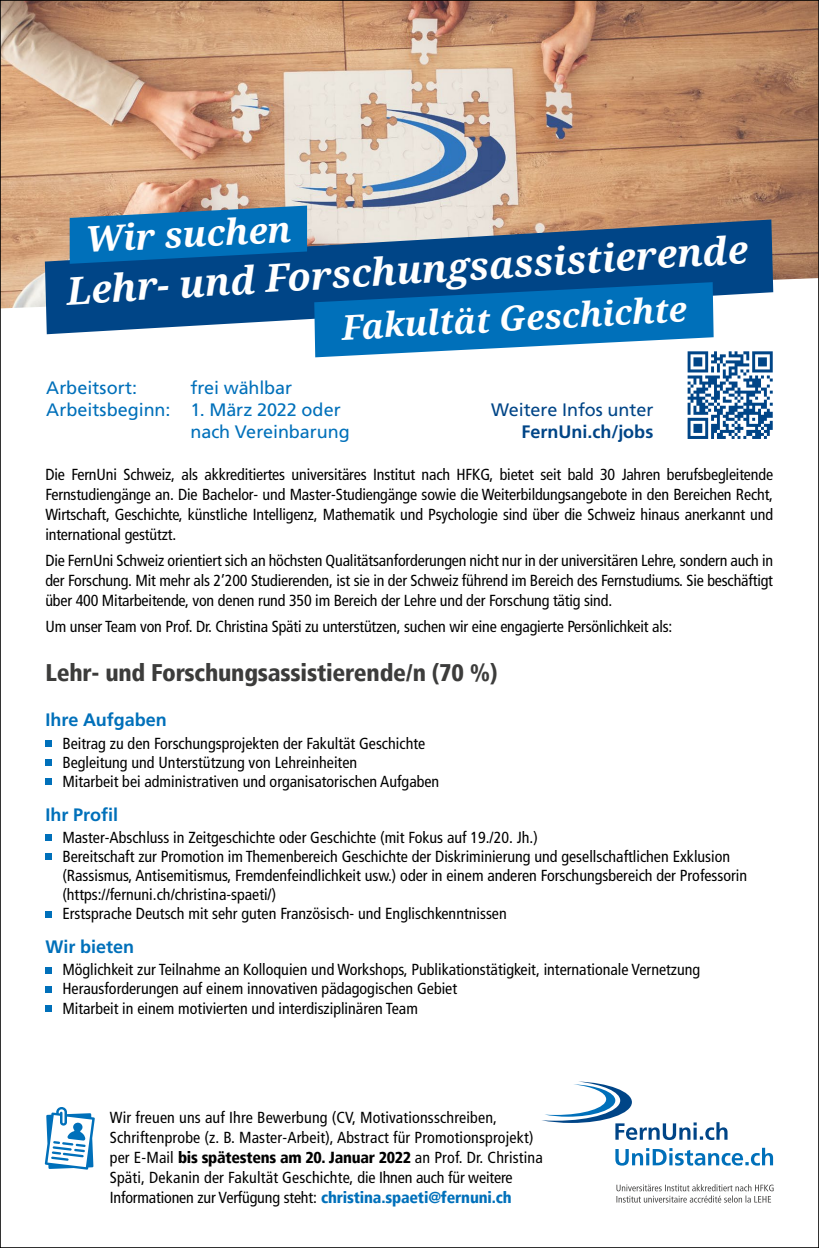
<style>
.page{position:relative;width:819px;height:1248px;background:#fff}
.page>*{position:absolute;margin:0;border:0;box-sizing:border-box;transform-origin:0 0}
.t1{font:italic 700 38px "Droid Serif";color:#fff}
.t2{font:italic 700 35.4px "Droid Serif";color:#fff}
.t3{font:italic 700 34px "Droid Serif";color:#fff}
.t4{font:900 condensed 24px "Frutiger LT";letter-spacing:-.01em;color:#3c3c3b}
.t5{font:18px "Frutiger LT Std";color:#0070ba}
.t6{font:700 18px "Frutiger LT Std";color:#0070ba}
.t7{font:18px "Frutiger LT Std";letter-spacing:-.005em;color:#004587}
.t8{font:700 18px "Frutiger LT Std";color:#004587}
.t9{font:condensed 16px/20px "Frutiger LT";color:#000}
.s1{font-weight:900}
.s2{font-weight:900;color:#0070ba}
</style>
<div class="page">
<img style="left:2px;top:2px;width:814px;height:276px">
<svg style="left:615px;top:1147px;width:157px;height:18px"></svg>
<svg style="left:542px;top:1081px;width:185px;height:58px"></svg>
<svg style="left:616px;top:1184px;width:157px;height:18px"></svg>
<svg style="left:45px;top:1107px;width:50px;height:62px"></svg>
<svg style="left:45px;top:740px;width:6px;height:6px"></svg>
<svg style="left:45px;top:759px;width:6px;height:6px"></svg>
<svg style="left:45px;top:778px;width:6px;height:6px"></svg>
<svg style="left:45px;top:834px;width:6px;height:6px"></svg>
<svg style="left:45px;top:853px;width:6px;height:6px"></svg>
<svg style="left:45px;top:911px;width:6px;height:6px"></svg>
<svg style="left:45px;top:967px;width:6px;height:6px"></svg>
<svg style="left:45px;top:986px;width:6px;height:6px"></svg>
<svg style="left:45px;top:1005px;width:6px;height:6px"></svg>
<svg style="left:45px;top:219px;width:727px;height:115px;background:#2c5f91"></svg>
<svg style="left:70px;top:205px;width:237px;height:59px;background:#1771ae"></svg>
<svg style="left:314px;top:282px;width:458px;height:157px"></svg>
<h2 class="t2" style="left:84px;top:219px;width:207px;rotate:-3deg">Wir suchen</h2>
<h1 class="t1" style="left:65px;top:266px;width:683px;rotate:-3deg">Lehr- und Forschungsassistierende</h1>
<h3 class="t3" style="left:340px;top:308px;width:347px;rotate:-3deg">Fakultät Geschichte</h3>
<p class="t5" style="left:46px;top:377px;width:92px">Arbeitsort:</p>
<p class="t5" style="left:190px;top:377px;width:103px">frei wählbar</p>
<p class="t5" style="left:46px;top:399px;width:296px">Arbeitsbeginn: 1. März 2022 oder</p>
<p class="t5" style="left:190px;top:420px;width:161px">nach Vereinbarung</p>
<p class="t9" style="left:45px;top:465px;width:728px;text-align:justify">Die FernUni Schweiz, als akkreditiertes universitäres Institut nach HFKG, bietet seit bald 30 Jahren berufsbegleitende Fernstudiengänge an. Die Bachelor- und Master-Studiengänge sowie die Weiterbildungsangebote in den Bereichen Recht, Wirtschaft, Geschichte, künstliche Intelligenz, Mathematik und Psychologie sind über die Schweiz hinaus anerkannt und international gestützt.</p>
<p class="t9" style="left:45px;top:550px;width:728px;text-align:justify">Die FernUni Schweiz orientiert sich an höchsten Qualitätsanforderungen nicht nur in der universitären Lehre, sondern auch in der Forschung. Mit mehr als 2’200 Studierenden, ist sie in der Schweiz führend im Bereich des Fernstudiums. Sie beschäftigt über 400 Mitarbeitende, von denen rund 350 im Bereich der Lehre und der Forschung tätig sind.</p>
<p class="t9" style="left:45px;top:616px;width:628px">Um unser Team von Prof. Dr. Christina Späti zu unterstützen, suchen wir eine engagierte Persönlichkeit als:</p>
<h3 class="t4" style="left:45px;top:658px;width:453px">Lehr- und Forschungsassistierende/n (70 %)</h3>
<p class="t6" style="left:45px;top:709px;width:123px">Ihre Aufgaben</p>
<p class="t9" style="left:62px;top:733px;width:378px;line-height:19.2px">Beitrag zu den Forschungsprojekten der Fakultät Geschichte<br>Begleitung und Unterstützung von Lehreinheiten<br>Mitarbeit bei administrativen und organisatorischen Aufgaben</p>
<p class="t6" style="left:45px;top:803px;width:74px">Ihr Profil</p>
<p class="t9" style="left:62px;top:827px;width:686px;line-height:19.2px">Master-Abschluss in Zeitgeschichte oder Geschichte (mit Fokus auf 19./20. Jh.)<br>Bereitschaft zur Promotion im Themenbereich Geschichte der Diskriminierung und gesellschaftlichen Exklusion (Rassismus, Antisemitismus, Fremdenfeindlichkeit usw.) oder in einem anderen Forschungsbereich der Professorin (https://fernuni.ch/christina-spaeti/)<br>Erstsprache Deutsch mit sehr guten Französisch- und Englischkenntnissen</p>
<p class="t6" style="left:45px;top:936px;width:90px">Wir bieten</p>
<p class="t9" style="left:62px;top:960px;width:639px;line-height:19.2px">Möglichkeit zur Teilnahme an Kolloquien und Workshops, Publikationstätigkeit, internationale Vernetzung<br>Herausforderungen auf einem innovativen pädagogischen Gebiet<br>Mitarbeit in einem motivierten und interdisziplinären Team</p>
<p class="t7" style="left:491px;top:399px;width:164px">Weitere Infos unter</p>
<p class="t8" style="left:521px;top:420px;width:133px">FernUni.ch/jobs</p>
<p class="t9" style="left:110px;top:1107px;width:434px">Wir freuen uns auf Ihre Bewerbung (CV, Motivationsschreiben, Schriftenprobe (z. B. Master-Arbeit), Abstract für Promotionsprojekt) per E-Mail <span class="s1">bis spätestens am 20. Januar 2022</span> an Prof. Dr. Christina Späti, Dekanin der Fakultät Geschichte, die Ihnen auch für weitere Informationen zur Verfügung steht: <span class="s2">christina.spaeti@fernuni.ch</span></p>
</div>
